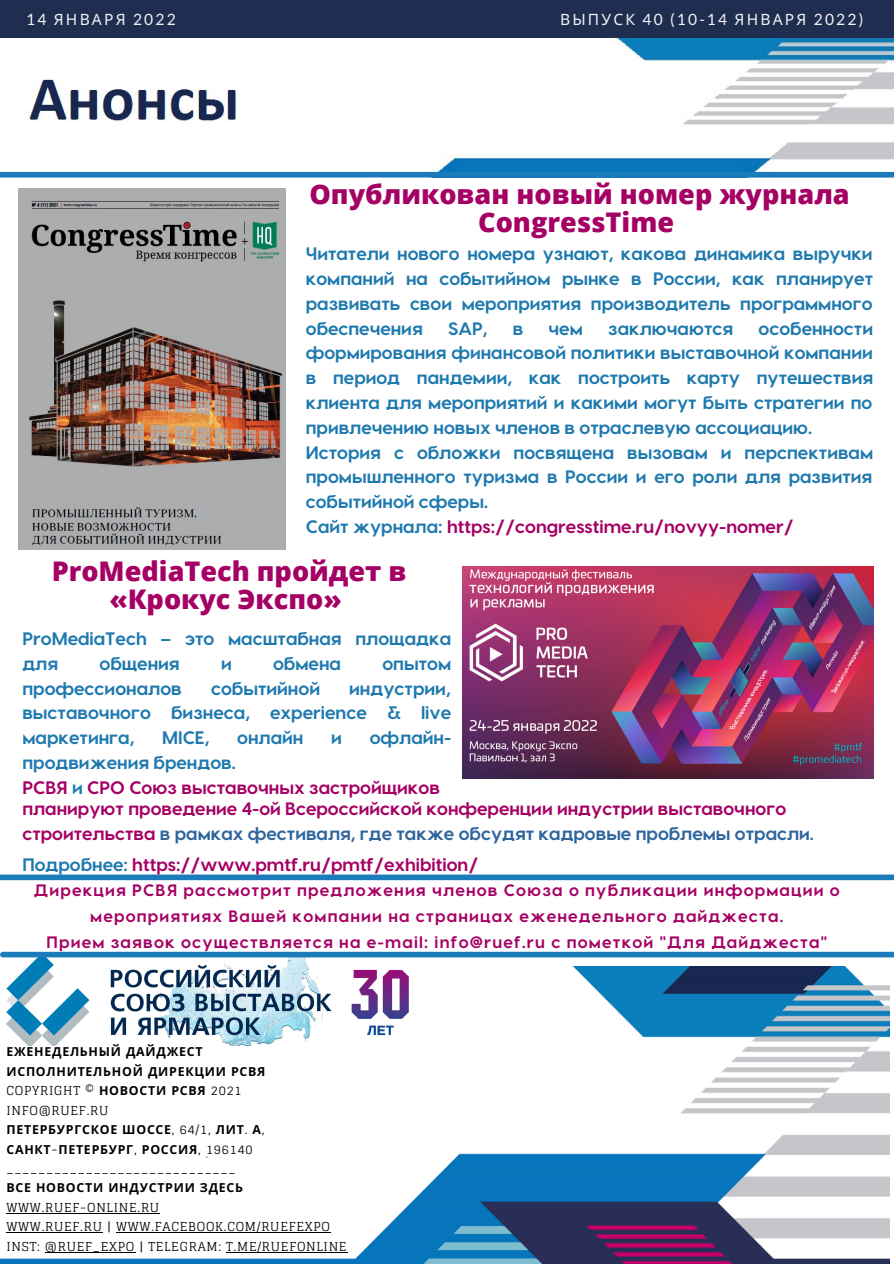
<style>
.page{position:relative;width:894px;height:1264px;background:#fff}
.page>*{position:absolute;margin:0;border:0;box-sizing:border-box;transform-origin:0 0}
.t1{font:800 27px/28.2px "Open Sans";color:#a50064;text-align:center}
.t2{font:700 18.15px/24.8px "Visby CF";color:#1e79ae}
.t3{font:700 18.15px "Visby CF";color:#a50064}
.t4{font:700 18px/24.8px "Visby CF";color:#1e79ae;text-align:justify}
.t5{font:700 18px "Visby CF";color:#a50064}
.t6{font:700 18px "Visby CF";color:#2e659d}
.t7{font:700 16.5px/26px "Visby CF";letter-spacing:.07em;color:#a50064;text-align:center}
.t8{font:15.6px "Lato";letter-spacing:.14em;color:#f2f2f2}
.t9{font:12.45px "Glegoo";letter-spacing:.06em;color:#000}
.t10{font:700 12.45px "Noto Sans";letter-spacing:.06em;color:#000}
.s1{font-family:"Noto Sans"}
.s2{color:#1e79ae}
.s3{color:#a50064}
.s4{font-family:"Noto Sans";font-weight:700}
.s5{font-family:"Glegoo";font-weight:400}
</style>
<div class="page">
<div style="left:0;top:0;width:893px;height:38px;background:#1e2d50"></div>
<img style="left:0;top:966px;width:888px;height:297px">
<img style="left:6px;top:957px;width:402px;height:88px">
<div style="left:3px;top:951px;width:890px;height:6px;background:#1b7bbb"></div>
<div style="left:0;top:874px;width:893px;height:6px;background:#1b7bbb"></div>
<img style="left:4px;top:38px;width:889px;height:140px">
<div style="left:0;top:172px;width:893px;height:5px;background:#1b7bbb"></div>
<img style="left:19px;top:188px;width:266px;height:361px">
<img style="left:462px;top:566px;width:410px;height:213px">
<hr style="left:6px;top:1212px;width:154px;height:1px;background:#000">
<hr style="left:6px;top:1232px;width:97px;height:1px;background:#000">
<hr style="left:116px;top:1232px;width:215px;height:1px;background:#000">
<hr style="left:45px;top:1251px;width:90px;height:1px;background:#000">
<hr style="left:226px;top:1251px;width:121px;height:1px;background:#000">
<p class="t8" style="left:26px;top:10px;width:151px">14 <span class="s1">ЯНВАРЯ</span> 2022</p>
<p class="t8" style="left:560px;top:10px;width:305px"><span class="s1">ВЫПУСК</span> 40 (10-14 <span class="s1">ЯНВАРЯ</span> 2022)</p>
<p class="t1" style="left:309px;top:180px;width:541px">Опубликован новый номер журнала<br>CongressTime</p>
<p class="t4" style="left:306px;top:240px;width:568px">Читатели нового номера узнают, какова динамика выручки компаний на событийном рынке в России, как планирует развивать свои мероприятия производитель программного обеспечения</p>
<p class="t4" style="left:306px;top:315px;width:568px;text-indent:452px">особенности формирования финансовой политики выставочной компании в период пандемии, как построить карту путешествия клиента для мероприятий и какими могут быть стратегии по привлечению новых членов в отраслевую ассоциацию.</p>
<p class="t4" style="left:306px;top:439px;width:568px">История с обложки посвящена вызовам и перспективам промышленного туризма в России и его роли для развития событийной сферы.</p>
<p class="t5" style="left:306px;top:514px;width:489px"><span class="s2">Cайт журнала:</span> https://congresstime.ru/novyy-nomer/</p>
<p class="t4" style="left:448px;top:315px;width:41px">SAP,</p>
<p class="t4" style="left:512px;top:315px;width:12px">в</p>
<p class="t4" style="left:548px;top:315px;width:36px">чем</p>
<p class="t4" style="left:608px;top:315px;width:127px">заключаются</p>
<p class="t1" style="left:52px;top:556px;width:356px">ProMediaTech пройдет в «Крокус Экспо»</p>
<p class="t2" style="left:22px;top:625px;width:430px">ProMediaTech – это масштабная площадка для</p>
<p class="t2" style="left:99px;top:650px;width:82px">общения</p>
<p class="t2" style="left:221px;top:650px;width:12px">и</p>
<p class="t2" style="left:273px;top:650px;width:69px">обмена</p>
<p class="t2" style="left:382px;top:650px;width:70px">опытом</p>
<p class="t2" style="left:22px;top:674px;width:161px">профессионалов</p>
<p class="t2" style="left:211px;top:674px;width:110px">событийной</p>
<p class="t2" style="left:22px;top:674px;width:430px;text-align:justify;text-indent:327px">индустрии, выставочного бизнеса, experience &amp; live маркетинга,</p>
<p class="t2" style="left:162px;top:724px;width:49px">MICE,</p>
<p class="t2" style="left:237px;top:724px;width:68px">онлайн</p>
<p class="t2" style="left:331px;top:724px;width:12px">и</p>
<p class="t2" style="left:369px;top:724px;width:83px">офлайн-</p>
<p class="t2" style="left:22px;top:749px;width:215px">продвижения брендов.</p>
<p class="t3" style="left:22px;top:775px;width:419px">РСВЯ <span class="s2">и</span> СРО Союз выставочных застройщиков</p>
<p class="t5" style="left:22px;top:796px;width:765px">планируют проведение 4-ой Всероссийской конференции индустрии выставочного</p>
<p class="t6" style="left:22px;top:821px;width:792px"><span class="s3">строительства</span> в рамках фестиваля, где также обсудят кадровые проблемы отрасли.</p>
<p class="t5" style="left:22px;top:852px;width:457px"><span class="s2">Подробнее:</span> https://www.pmtf.ru/pmtf/exhibition/</p>
<p class="t7" style="left:34px;top:876px;width:807px">Дирекция РСВЯ рассмотрит предложения членов Союза о публикации информации о мероприятиях Вашей компании на страницах еженедельного дайджеста.</p>
<p class="t7" style="left:47px;top:928px;width:781px">Прием заявок осуществляется на e-mail: info@ruef.ru с пометкой "Для Дайджеста"</p>
<p class="t10" style="left:6px;top:1043px;width:198px">ЕЖЕНЕДЕЛЬНЫЙ ДАЙДЖЕСТ</p>
<p class="t10" style="left:6px;top:1062px;width:260px">ИСПОЛНИТЕЛЬНОЙ ДИРЕКЦИИ РСВЯ</p>
<p class="t9" style="left:6px;top:1083px;width:237px">COPYRIGHT © <span class="s4">НОВОСТИ РСВЯ</span> 2021</p>
<p class="t9" style="left:6px;top:1103px;width:103px">INFO@RUEF.RU</p>
<p class="t10" style="left:6px;top:1120px;width:260px">ПЕТЕРБУРГСКОЕ ШОССЕ<span class="s5">, 64/1,</span> ЛИТ<span class="s5">.</span> А<span class="s5">,</span></p>
<p class="t10" style="left:6px;top:1140px;width:248px">САНКТ<span class="s5">-</span>ПЕТЕРБУРГ<span class="s5">,</span> РОССИЯ<span class="s5">, 196140</span></p>
<p class="t9" style="left:6px;top:1161px;width:231px">_____________________________</p>
<p class="t10" style="left:6px;top:1178px;width:238px">ВСЕ НОВОСТИ ИНДУСТРИИ ЗДЕСЬ</p>
<p class="t9" style="left:6px;top:1200px;width:154px">WWW.RUEF-ONLINE.RU</p>
<p class="t9" style="left:6px;top:1219px;width:325px">WWW.RUEF.RU | WWW.FACEBOOK.COM/RUEFEXPO</p>
<p class="t9" style="left:6px;top:1238px;width:341px">INST: @RUEF_EXPO | TELEGRAM: T.ME/RUEFONLINE</p>
</div>
